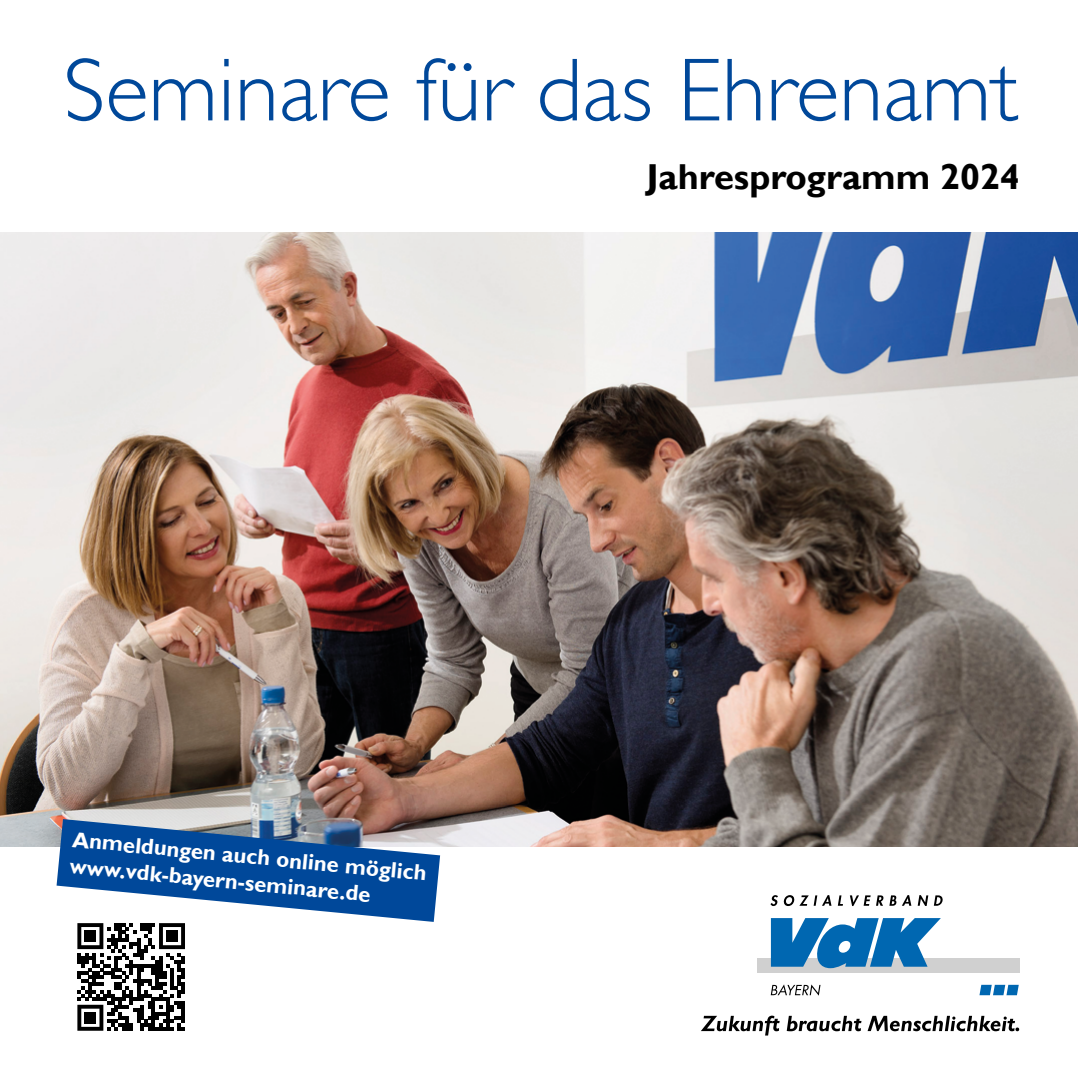
<style>
.page{position:relative;width:1078px;height:1078px;background:#fff}
.page>*{position:absolute;margin:0;border:0;box-sizing:border-box;transform-origin:0 0}
.t1{font:300 90px "Gill Alt One";color:#00489a}
.t2{font:700 36px "Gill Alt One";color:#000}
.t3{font:700 22px/26.2px "Gill Alt One";color:#fff}
</style>
<div class="page">
<img style="left:0;top:232px;width:1077px;height:614px">
<svg style="left:701px;top:1015px;width:78px;height:20px"></svg>
<svg style="left:786px;top:1015px;width:75px;height:16px"></svg>
<svg style="left:867px;top:1015px;width:151px;height:16px"></svg>
<div style="left:756px;top:958px;width:263px;height:14px;background:#d0d0d0"></div>
<svg style="left:770px;top:895px;width:7px;height:10px"></svg>
<svg style="left:783px;top:895px;width:48px;height:10px"></svg>
<svg style="left:838px;top:895px;width:4px;height:10px"></svg>
<svg style="left:849px;top:895px;width:34px;height:10px"></svg>
<svg style="left:889px;top:895px;width:22px;height:10px"></svg>
<svg style="left:917px;top:895px;width:25px;height:10px"></svg>
<svg style="left:770px;top:984px;width:50px;height:11px"></svg>
<svg style="left:770px;top:918px;width:170px;height:49px"></svg>
<svg style="left:979px;top:984px;width:39px;height:10px"></svg>
<svg style="left:57px;top:818px;width:383px;height:212px"></svg>
<h1 class="t1" style="left:63px;top:38px;width:956px">Seminare für das Ehrenamt</h1>
<h2 class="t2" style="left:646px;top:156px;width:375px">Jahresprogramm 2024</h2>
<p class="t3" style="left:73px;top:827px;width:357px;rotate:5deg">Anmeldungen auch online möglich www.vdk-bayern-seminare.de</p>
</div>
